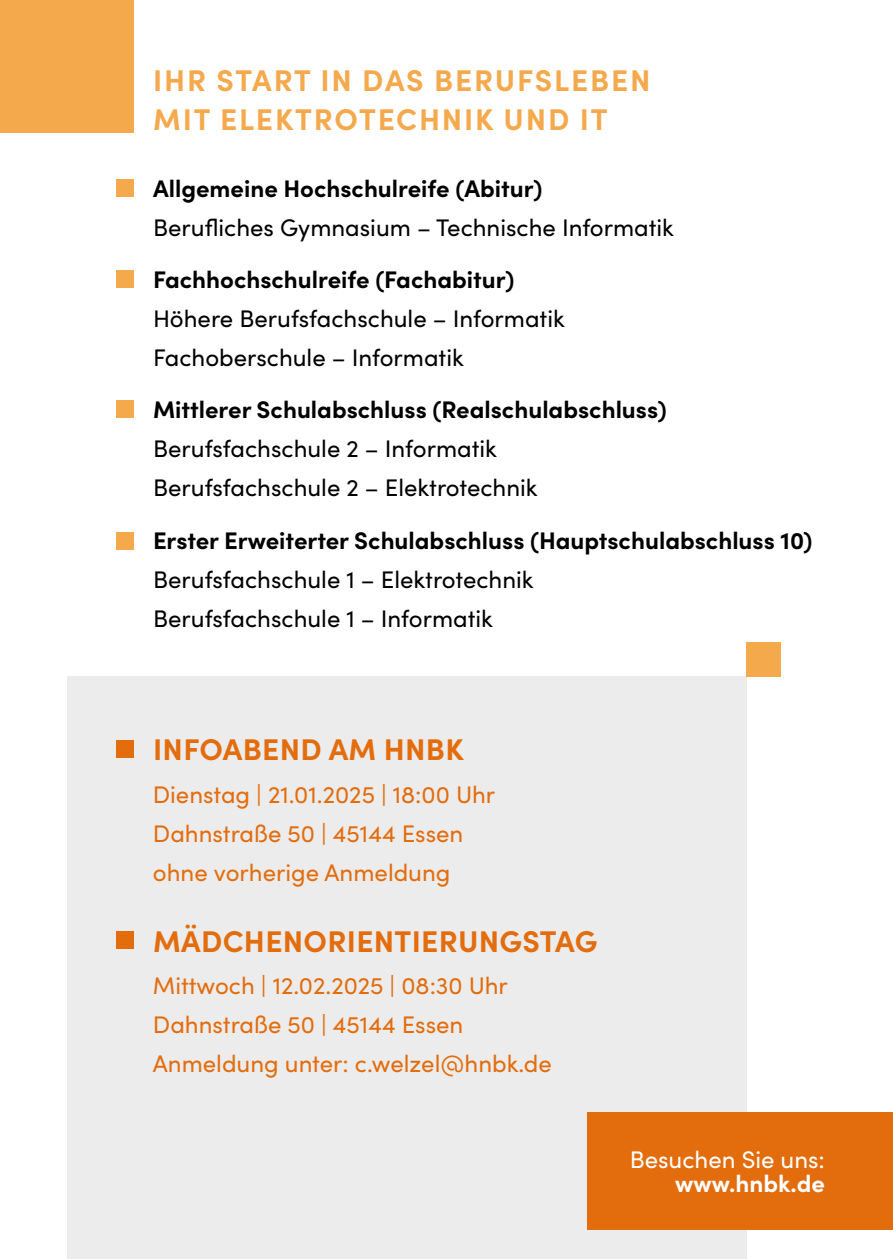
<style>
.page{position:relative;width:893px;height:1259px;background:#fff}
.page>*{position:absolute;margin:0;border:0;box-sizing:border-box;transform-origin:0 0}
.H3_-_Kapitälchen{font:700 30px/39px "Sofia Pro";letter-spacing:.06em;color:#f5a94d}
.t1{font:700 30px "Sofia Pro";letter-spacing:.01em;color:#e36d0d}
.Text{font:24px "Sofia Pro";color:#010101}
.Text_Highlight{font:700 24px "Sofia Pro";color:#010101}
.Text-2{font:24px "Sofia Pro";color:#e36d0d}
.Zusatzinfo{font:24px/24px "Sofia Pro";color:#fff;text-align:right}
.s1{font-weight:700}
</style>
<div class="page">
<div style="left:67px;top:676px;width:680px;height:583px;background:#ececed"></div>
<div style="left:747px;top:642px;width:34px;height:34px;background:#f5a94d"></div>
<div style="left:587px;top:1112px;width:306px;height:117px;background:#e36d0d"></div>
<div style="left:116px;top:532px;width:17px;height:17px;background:#f5a94d"></div>
<div style="left:116px;top:400px;width:17px;height:17px;background:#f5a94d"></div>
<div style="left:116px;top:270px;width:17px;height:17px;background:#f5a94d"></div>
<div style="left:116px;top:180px;width:17px;height:17px;background:#f5a94d"></div>
<div style="left:116px;top:931px;width:17px;height:17px;background:#e36d0d"></div>
<div style="left:116px;top:740px;width:17px;height:17px;background:#e36d0d"></div>
<div style="left:0;top:0;width:133px;height:133px;background:#f5a94d"></div>
<p class="H3_-_Kapitälchen" style="left:153px;top:58px;width:499px">IHR START IN DAS BERUFSLEBEN<br>MIT ELEKTROTECHNIK UND IT</p>
<p class="Text_Highlight" style="left:153px;top:170px;width:391px">Allgemeine Hochschulreife (Abitur)</p>
<p class="Text" style="left:153px;top:210px;width:522px">Berufliches Gymnasium – Technische Informatik</p>
<p class="Text_Highlight" style="left:153px;top:261px;width:363px">Fachhochschulreife (Fachabitur)</p>
<p class="Text" style="left:153px;top:301px;width:413px">Höhere Berufsfachschule – Informatik</p>
<p class="Text" style="left:153px;top:340px;width:312px">Fachoberschule – Informatik</p>
<p class="Text_Highlight" style="left:153px;top:391px;width:515px">Mittlerer Schulabschluss (Realschulabschluss)</p>
<p class="Text" style="left:153px;top:431px;width:345px">Berufsfachschule 2 – Informatik</p>
<p class="Text" style="left:153px;top:470px;width:386px">Berufsfachschule 2 – Elektrotechnik</p>
<p class="Text_Highlight" style="left:153px;top:522px;width:661px">Erster Erweiterter Schulabschluss (Hauptschulabschluss 10)</p>
<p class="Text" style="left:153px;top:562px;width:382px">Berufsfachschule 1 – Elektrotechnik</p>
<p class="Text" style="left:153px;top:601px;width:341px">Berufsfachschule 1 – Informatik</p>
<h5 class="t1" style="left:153px;top:727px;width:312px">INFOABEND AM HNBK</h5>
<p class="Text-2" style="left:153px;top:776px;width:344px">Dienstag | 21.01.2025 | 18:00 Uhr</p>
<p class="Text-2" style="left:153px;top:815px;width:312px">Dahnstraße 50 | 45144 Essen</p>
<p class="Text-2" style="left:153px;top:854px;width:299px">ohne vorherige Anmeldung</p>
<h5 class="t1" style="left:153px;top:918px;width:446px">MÄDCHENORIENTIERUNGSTAG</h5>
<p class="Text-2" style="left:153px;top:968px;width:356px">Mittwoch | 12.02.2025 | 08:30 Uhr</p>
<p class="Text-2" style="left:153px;top:1007px;width:312px">Dahnstraße 50 | 45144 Essen</p>
<p class="Text-2" style="left:153px;top:1046px;width:401px">Anmeldung unter: c.welzel@hnbk.de</p>
<p class="Zusatzinfo" style="left:630px;top:1146px;width:197px">Besuchen Sie uns: <span class="s1">www.hnbk.de</span></p>
</div>
